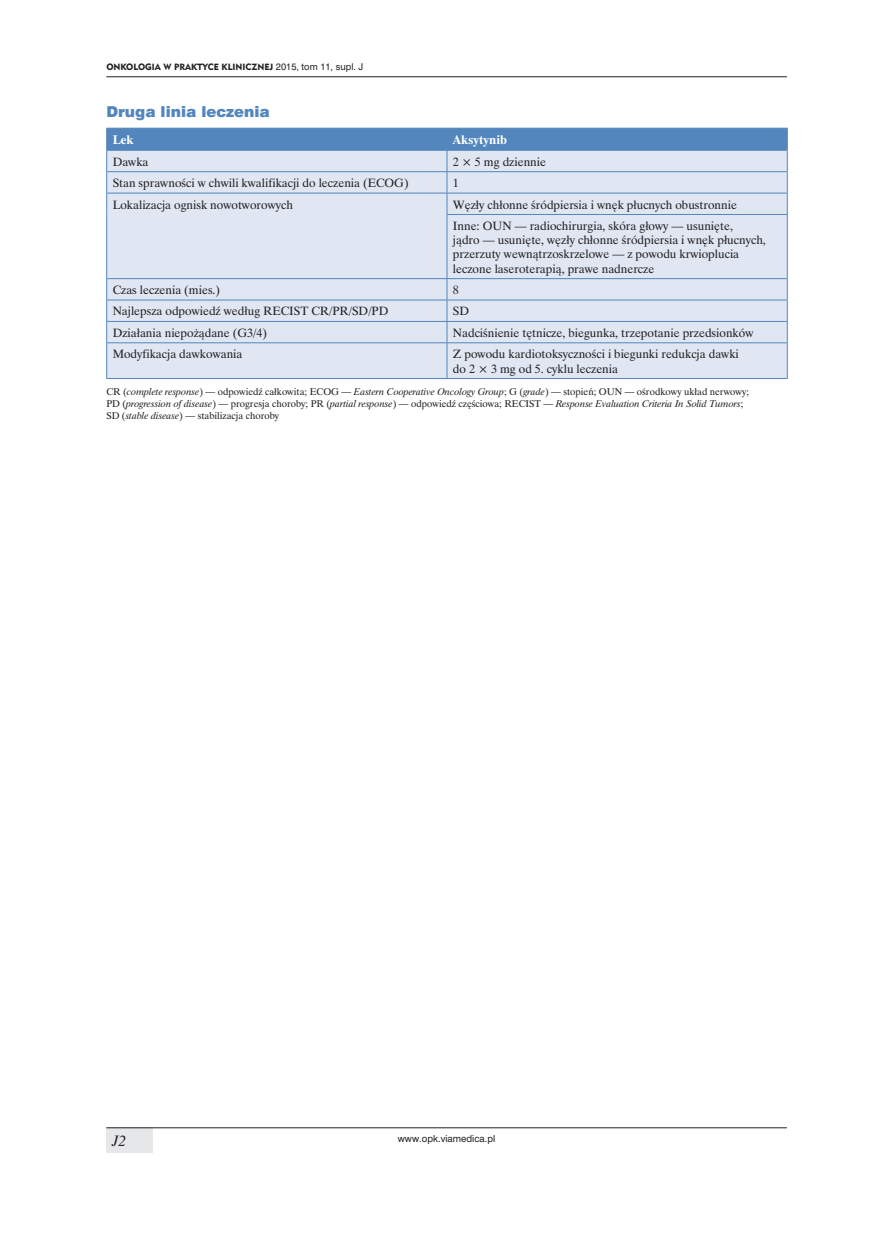
<style>
.page{position:relative;width:872px;height:1234px;background:#fff}
.page>*{position:absolute;margin:0;border:0;box-sizing:border-box;transform-origin:0 0}
._20_Parametry_wyjsci{font:15px "Swis 721 Blk EU";color:#5286bd}
._10_tekst_opisy_przy{font:italic 15px "Time Ibis EE";color:#231f20}
._20_tabelka_nagłówek{font:700 12.75px "Time Ibis EE";color:#fff}
._20_tabelka_tekst{font:12px/14.2px "Time Ibis EE";color:#231f20}
._20_tabelka_przypis{font:9.75px/12px "Time Ibis EE";color:#231f20}
.t1{font:9px "Geometric 415 Blk EU";color:#231f20}
.t2{font:9px "Swis 721 PL";color:#231f20}
.s1{font-family:"Swis 721 PL";font-size:8.7px}
.s2{font-style:italic}
</style>
<div class="page">
<div style="left:106px;top:1127px;width:47px;height:25px;background:#e6e7e9"></div>
<hr style="left:106px;top:76px;width:681px;height:1px;background:#231f20">
<hr style="left:106px;top:1127px;width:681px;height:1px;background:#231f20">
<div style="left:107px;top:214px;width:680px;height:164px;background:#e0e7f3"></div>
<hr style="left:106px;top:299px;width:341px;height:1px;background:#5286bd">
<hr style="left:447px;top:299px;width:340px;height:1px;background:#5286bd">
<hr style="left:106px;top:321px;width:341px;height:1px;background:#5286bd">
<hr style="left:447px;top:321px;width:340px;height:1px;background:#5286bd">
<svg style="left:446px;top:279px;width:1px;height:63px"></svg>
<hr style="left:106px;top:378px;width:341px;height:1px;background:#5286bd">
<svg style="left:106px;top:279px;width:1px;height:63px"></svg>
<svg style="left:787px;top:279px;width:1px;height:63px"></svg>
<hr style="left:106px;top:214px;width:1px;height:64px;background:#5286bd">
<hr style="left:106px;top:278px;width:341px;height:1px;background:#5286bd">
<hr style="left:106px;top:342px;width:341px;height:1px;background:#5286bd">
<hr style="left:106px;top:343px;width:1px;height:35px;background:#5286bd">
<svg style="left:106px;top:128px;width:682px;height:86px;background:#b7cbe3"></svg>
<hr style="left:106px;top:150px;width:341px;height:1px;background:#5286bd">
<hr style="left:106px;top:171px;width:341px;height:1px;background:#5286bd">
<hr style="left:446px;top:214px;width:341px;height:1px;background:#5286bd">
<hr style="left:446px;top:215px;width:1px;height:63px;background:#5286bd">
<hr style="left:787px;top:215px;width:1px;height:63px;background:#5286bd">
<hr style="left:447px;top:278px;width:340px;height:1px;background:#5286bd">
<hr style="left:447px;top:342px;width:340px;height:1px;background:#5286bd">
<hr style="left:446px;top:343px;width:1px;height:35px;background:#5286bd">
<hr style="left:787px;top:343px;width:1px;height:35px;background:#5286bd">
<hr style="left:447px;top:378px;width:340px;height:1px;background:#5286bd">
<svg style="left:480px;top:365px;width:6px;height:7px"></svg>
<p class="t1" style="left:106px;top:61px;width:258px">ONKOLOGIA W PRAKTYCE KLINICZNEJ <span class="s1">2015, tom 11, supl. J</span></p>
<p class="_20_Parametry_wyjsci" style="left:106px;top:102px;width:165px">Druga linia leczenia</p>
<p class="_20_tabelka_nagłówek" style="left:113px;top:132px;width:22px">Lek</p>
<p class="_20_tabelka_nagłówek" style="left:453px;top:132px;width:56px">Aksytynib</p>
<p class="_20_tabelka_tekst" style="left:113px;top:154px;width:37px">Dawka</p>
<p class="_20_tabelka_tekst" style="left:453px;top:154px;width:95px">2 × 5 mg dziennie</p>
<p class="_20_tabelka_tekst" style="left:113px;top:176px;width:297px">Stan sprawności w chwili kwalifikacji do leczenia (ECOG)</p>
<p class="_20_tabelka_tekst" style="left:453px;top:176px;width:7px">1</p>
<p class="_20_tabelka_tekst" style="left:113px;top:197px;width:182px">Lokalizacja ognisk nowotworowych</p>
<p class="_20_tabelka_tekst" style="left:453px;top:197px;width:285px">Węzły chłonne śródpiersia i wnęk płucnych obustronnie</p>
<p class="_20_tabelka_tekst" style="left:453px;top:218px;width:314px">Inne: OUN — radiochirurgia, skóra głowy — usunięte,<br>jądro — usunięte, węzły chłonne śródpiersia i wnęk płucnych, przerzuty wewnątrzoskrzelowe — z powodu krwioplucia leczone laseroterapią, prawe nadnercze</p>
<p class="_20_tabelka_tekst" style="left:113px;top:282px;width:109px">Czas leczenia (mies.)</p>
<p class="_20_tabelka_tekst" style="left:453px;top:282px;width:7px">8</p>
<p class="_20_tabelka_tekst" style="left:113px;top:304px;width:277px">Najlepsza odpowiedź według RECIST CR/PR/SD/PD</p>
<p class="_20_tabelka_tekst" style="left:453px;top:304px;width:18px">SD</p>
<p class="_20_tabelka_tekst" style="left:113px;top:325px;width:156px">Działania niepożądane (G3/4)</p>
<p class="_20_tabelka_tekst" style="left:453px;top:325px;width:302px">Nadciśnienie tętnicze, biegunka, trzepotanie przedsionków</p>
<p class="_20_tabelka_tekst" style="left:113px;top:347px;width:131px">Modyfikacja dawkowania</p>
<p class="_20_tabelka_tekst" style="left:453px;top:347px;width:287px">Z powodu kardiotoksyczności i biegunki redukcja dawki do 2</p>
<p class="_20_tabelka_tekst" style="left:491px;top:361px;width:128px">3 mg od 5. cyklu leczenia</p>
<p class="_20_tabelka_przypis" style="left:106px;top:385px;width:644px">CR (<span class="s2">complete response</span>) — odpowiedź całkowita; ECOG — <span class="s2">Eastern Cooperative Oncology Group</span>; G (<span class="s2">grade</span>) — stopień; OUN — ośrodkowy układ nerwowy;<br>PD (<span class="s2">progression of disease</span>) — progresja choroby; PR (<span class="s2">partial response</span>) — odpowiedź częściowa; RECIST — <span class="s2">Response Evaluation Criteria In Solid Tumors</span>;<br>SD (<span class="s2">stable disease</span>) — stabilizacja choroby</p>
<p class="_10_tekst_opisy_przy" style="left:113px;top:1131px;width:15px">J2</p>
<p class="t2" style="left:398px;top:1132px;width:99px">www.opk.viamedica.pl</p>
</div>
